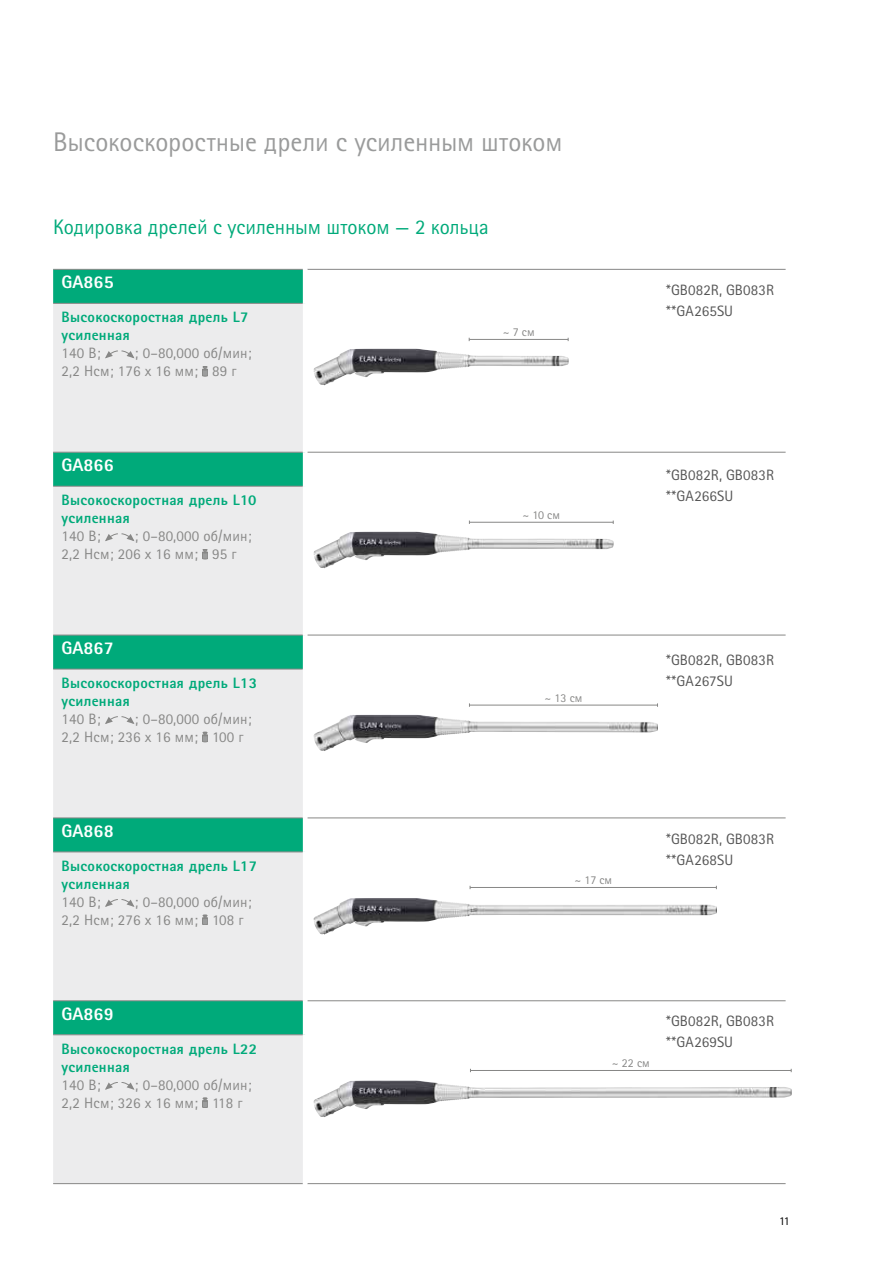
<style>
.page{position:relative;width:893px;height:1263px;background:#fff}
.page>*{position:absolute;margin:0;border:0;box-sizing:border-box;transform-origin:0 0}
.t1{font:27px "Rotis Sans Serif Pro Cyr";letter-spacing:-.005em;color:#9a9b9b}
.t2{font:21px "Rotis Sans Serif Pro Cyr";letter-spacing:-.005em;color:#00aa7a}
.t3{font:800 18px "Rotis Sans Serif Pro Cyr";color:#fff}
.t4{font:15px/18px "Rotis Sans Serif Pro Cyr";letter-spacing:.01em;color:#878786}
.t5{font:800 15px/18px "Rotis Sans Serif Pro Cyr";letter-spacing:.02em;color:#00aa7a}
.t6{font:15px/21px "Rotis Sans Serif Pro Cyr";letter-spacing:.01em;color:#565656}
.t7{font:12px "Rotis Sans Serif Pro Cyr";color:#878786}
.t8{font:12px "Rotis Sans Serif Pro Cyr";color:#000}
</style>
<div class="page">
<div style="left:53px;top:270px;width:250px;height:33px;background:#00aa7a"></div>
<svg style="left:53px;top:304px;width:250px;height:879px;background:#c8e1db"></svg>
<hr style="left:307px;top:269px;width:479px;height:1px;background:#878786">
<hr style="left:307px;top:452px;width:479px;height:1px;background:#878786">
<hr style="left:307px;top:635px;width:479px;height:1px;background:#878786">
<hr style="left:307px;top:817px;width:479px;height:1px;background:#878786">
<hr style="left:307px;top:1000px;width:479px;height:1px;background:#878786">
<hr style="left:307px;top:1183px;width:479px;height:1px;background:#878786">
<hr style="left:53px;top:269px;width:250px;height:1px;background:#878786">
<hr style="left:53px;top:452px;width:250px;height:1px;background:#878786">
<hr style="left:53px;top:635px;width:250px;height:1px;background:#878786">
<hr style="left:53px;top:817px;width:250px;height:1px;background:#878786">
<hr style="left:53px;top:1000px;width:250px;height:1px;background:#878786">
<hr style="left:53px;top:1183px;width:250px;height:1px;background:#878786">
<hr style="left:53px;top:303px;width:250px;height:1px;background:#878786">
<hr style="left:53px;top:486px;width:250px;height:1px;background:#878786">
<hr style="left:53px;top:669px;width:250px;height:1px;background:#878786">
<hr style="left:53px;top:851px;width:250px;height:1px;background:#878786">
<hr style="left:53px;top:1034px;width:250px;height:1px;background:#878786">
<img style="left:314px;top:349px;width:254px;height:37px">
<hr style="left:469px;top:339px;width:99px;height:1px;background:#878786">
<svg style="left:105px;top:351px;width:29px;height:7px"></svg>
<svg style="left:202px;top:366px;width:6px;height:10px"></svg>
<img style="left:314px;top:532px;width:299px;height:36px">
<hr style="left:469px;top:522px;width:144px;height:1px;background:#878786">
<svg style="left:105px;top:533px;width:29px;height:8px"></svg>
<svg style="left:202px;top:549px;width:6px;height:10px"></svg>
<img style="left:314px;top:715px;width:344px;height:36px">
<hr style="left:469px;top:705px;width:188px;height:1px;background:#878786">
<svg style="left:105px;top:716px;width:29px;height:8px"></svg>
<svg style="left:202px;top:732px;width:6px;height:10px"></svg>
<img style="left:314px;top:898px;width:403px;height:37px">
<hr style="left:470px;top:887px;width:246px;height:1px;background:#878786">
<svg style="left:105px;top:899px;width:29px;height:8px"></svg>
<svg style="left:202px;top:915px;width:6px;height:10px"></svg>
<img style="left:314px;top:1081px;width:478px;height:36px">
<hr style="left:470px;top:1070px;width:321px;height:1px;background:#878786">
<svg style="left:105px;top:1082px;width:29px;height:8px"></svg>
<svg style="left:202px;top:1097px;width:6px;height:11px"></svg>
<h1 class="t1" style="left:53px;top:126px;width:511px">Высокоскоростные дрели с усиленным штоком</h1>
<h2 class="t2" style="left:53px;top:215px;width:437px">Кодировка дрелей с усиленным штоком — 2 кольца</h2>
<p class="t3" style="left:62px;top:271px;width:54px">GA865</p>
<p class="t5" style="left:62px;top:308px;width:188px">Высокоскоростная дрель L7 усиленная</p>
<p class="t4" style="left:62px;top:344px;width:41px">140 В;</p>
<p class="t4" style="left:62px;top:344px;width:192px;text-indent:73px">; 0–80,000 об/мин;<br>2,2 Нсм; 176 x 16 мм; 89 г</p>
<p class="t7" style="left:503px;top:325px;width:33px">~ 7 см</p>
<p class="t6" style="left:666px;top:280px;width:110px">*GB082R, GB083R **GA265SU</p>
<p class="t3" style="left:62px;top:453px;width:54px">GA866</p>
<p class="t5" style="left:62px;top:491px;width:196px">Высокоскоростная дрель L10 усиленная</p>
<p class="t4" style="left:62px;top:527px;width:41px">140 В;</p>
<p class="t4" style="left:62px;top:527px;width:192px;text-indent:73px">; 0–80,000 об/мин;<br>2,2 Нсм; 206 x 16 мм; 95 г</p>
<p class="t3" style="left:62px;top:636px;width:54px">GA867</p>
<p class="t5" style="left:62px;top:674px;width:197px">Высокоскоростная дрель L13 усиленная</p>
<p class="t4" style="left:62px;top:710px;width:41px">140 В;</p>
<p class="t4" style="left:62px;top:710px;width:192px;text-indent:73px">; 0–80,000 об/мин;<br>2,2 Нсм; 236 x 16 мм; 100 г</p>
<p class="t3" style="left:62px;top:819px;width:54px">GA868</p>
<p class="t5" style="left:62px;top:857px;width:197px">Высокоскоростная дрель L17 усиленная</p>
<p class="t4" style="left:62px;top:893px;width:41px">140 В;</p>
<p class="t4" style="left:62px;top:893px;width:192px;text-indent:73px">; 0–80,000 об/мин;<br>2,2 Нсм; 276 x 16 мм; 108 г</p>
<p class="t3" style="left:62px;top:1002px;width:54px">GA869</p>
<p class="t5" style="left:62px;top:1039px;width:197px">Высокоскоростная дрель L22 усиленная</p>
<p class="t4" style="left:62px;top:1076px;width:41px">140 В;</p>
<p class="t4" style="left:62px;top:1076px;width:192px;text-indent:73px">; 0–80,000 об/мин;<br>2,2 Нсм; 326 x 16 мм; 118 г</p>
<p class="t7" style="left:523px;top:508px;width:39px">~ 10 см</p>
<p class="t6" style="left:666px;top:465px;width:110px">*GB082R, GB083R **GA266SU</p>
<p class="t7" style="left:545px;top:690px;width:39px">~ 13 см</p>
<p class="t7" style="left:574px;top:873px;width:39px">~ 17 см</p>
<p class="t6" style="left:666px;top:650px;width:110px">*GB082R, GB083R **GA267SU</p>
<p class="t6" style="left:666px;top:828px;width:110px">*GB082R, GB083R **GA268SU</p>
<p class="t7" style="left:612px;top:1056px;width:39px">~ 22 см</p>
<p class="t6" style="left:666px;top:1011px;width:110px">*GB082R, GB083R **GA269SU</p>
<p class="t8" style="left:779px;top:1213px;width:12px">11</p>
</div>
